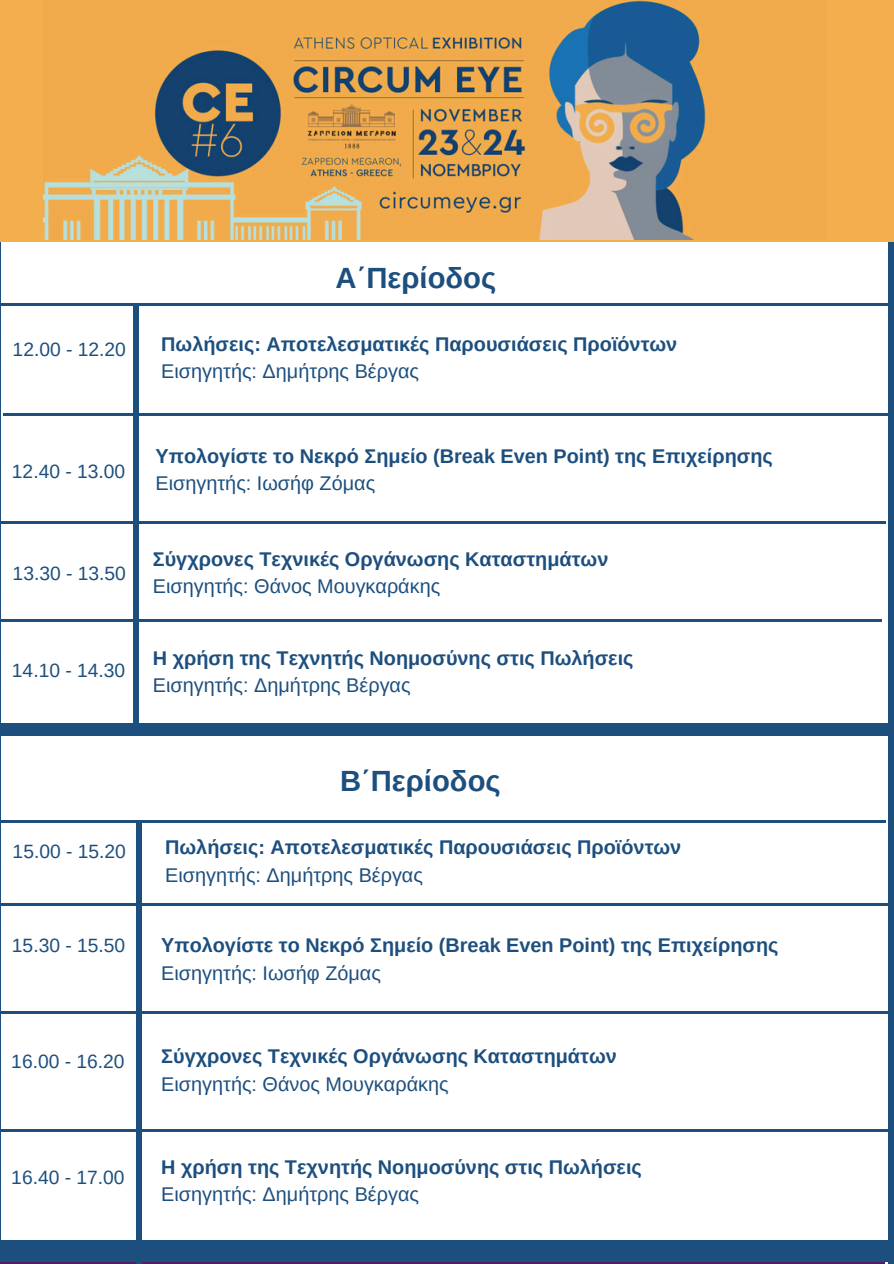
<style>
.page{position:relative;width:894px;height:1264px;background:#fff}
.page>*{position:absolute;margin:0;border:0;box-sizing:border-box;transform-origin:0 0}
.t1{font:700 29.25px "Arimo";color:#1d4f7e}
.t2{font:700 19.8px "Arimo";color:#1d4f7e}
.t3{font:19.8px "Arimo";color:#1d4f7e}
.t4{font:19.2px "Arimo";color:#1d4f7e}
</style>
<div class="page">
<div style="left:133px;top:303px;width:6px;height:420px;background:#1d4f7e"></div>
<hr style="left:0;top:303px;width:890px;height:3px;background:#1d4f7e">
<hr style="left:3px;top:414px;width:890px;height:2px;background:#1d4f7e">
<hr style="left:0;top:521px;width:885px;height:3px;background:#1d4f7e">
<hr style="left:0;top:619px;width:881px;height:2px;background:#1d4f7e">
<div style="left:1px;top:723px;width:889px;height:13px;background:#1d4f7e"></div>
<hr style="left:0;top:1261px;width:884px;height:2px;background:#511e62">
<hr style="left:0;top:242px;width:1px;height:1019px;background:#1d4f7e">
<div style="left:888px;top:242px;width:5px;height:1021px;background:#1d4f7e"></div>
<hr style="left:0;top:820px;width:885px;height:2px;background:#1d4f7e">
<div style="left:0;top:0;width:893px;height:242px;background:#f3ae4e"></div>
<img style="left:43px;top:0;width:663px;height:240px">
<div style="left:136px;top:820px;width:5px;height:443px;background:#1d4f7e"></div>
<hr style="left:0;top:903px;width:893px;height:2px;background:#1d4f7e">
<hr style="left:0;top:1011px;width:893px;height:2px;background:#1d4f7e">
<hr style="left:0;top:1129px;width:893px;height:3px;background:#1d4f7e">
<div style="left:0;top:1240px;width:888px;height:22px;background:#1d4f7e"></div>
<h1 class="t4" style="left:13px;top:339px;width:115px">12.00 - 12.20</h1>
<p class="t4" style="left:12px;top:461px;width:115px">12.40 - 13.00</p>
<p class="t4" style="left:13px;top:562px;width:115px">13.30 - 13.50</p>
<p class="t4" style="left:12px;top:659px;width:115px">14.10 - 14.30</p>
<p class="t1" style="left:335px;top:261px;width:162px">Α΄Περίοδος</p>
<p class="t2" style="left:161px;top:333px;width:517px">Πωλήσεις: Αποτελεσματικές Παρουσιάσεις Προϊόντων</p>
<p class="t3" style="left:161px;top:360px;width:259px">Εισηγητής: Δημήτρης Βέργας</p>
<p class="t2" style="left:155px;top:445px;width:618px">Υπολογίστε το Νεκρό Σημείο (Break Even Point) της Επιχείρησης</p>
<p class="t3" style="left:155px;top:472px;width:221px">Εισηγητής: Ιωσήφ Ζόμας</p>
<p class="t2" style="left:153px;top:548px;width:457px">Σύγχρονες Τεχνικές Οργάνωσης Καταστημάτων</p>
<p class="t3" style="left:153px;top:575px;width:289px">Εισηγητής: Θάνος Μουγκαράκης</p>
<p class="t2" style="left:153px;top:647px;width:482px">Η χρήση της Τεχνητής Νοημοσύνης στις Πωλήσεις</p>
<p class="t3" style="left:153px;top:674px;width:259px">Εισηγητής: Δημήτρης Βέργας</p>
<p class="t4" style="left:13px;top:841px;width:115px">15.00 - 15.20</p>
<p class="t1" style="left:340px;top:764px;width:162px">Β΄Περίοδος</p>
<p class="t2" style="left:165px;top:836px;width:517px">Πωλήσεις: Αποτελεσματικές Παρουσιάσεις Προϊόντων</p>
<p class="t3" style="left:165px;top:863px;width:259px">Εισηγητής: Δημήτρης Βέργας</p>
<p class="t4" style="left:12px;top:934px;width:115px">15.30 - 15.50</p>
<p class="t2" style="left:161px;top:934px;width:618px">Υπολογίστε το Νεκρό Σημείο (Break Even Point) της Επιχείρησης</p>
<p class="t3" style="left:161px;top:962px;width:221px">Εισηγητής: Ιωσήφ Ζόμας</p>
<p class="t4" style="left:11px;top:1050px;width:115px">16.00 - 16.20</p>
<p class="t2" style="left:161px;top:1045px;width:457px">Σύγχρονες Τεχνικές Οργάνωσης Καταστημάτων</p>
<p class="t3" style="left:161px;top:1072px;width:289px">Εισηγητής: Θάνος Μουγκαράκης</p>
<p class="t4" style="left:11px;top:1166px;width:115px">16.40 - 17.00</p>
<p class="t2" style="left:161px;top:1155px;width:482px">Η χρήση της Τεχνητής Νοημοσύνης στις Πωλήσεις</p>
<p class="t3" style="left:161px;top:1183px;width:259px">Εισηγητής: Δημήτρης Βέργας</p>
</div>
